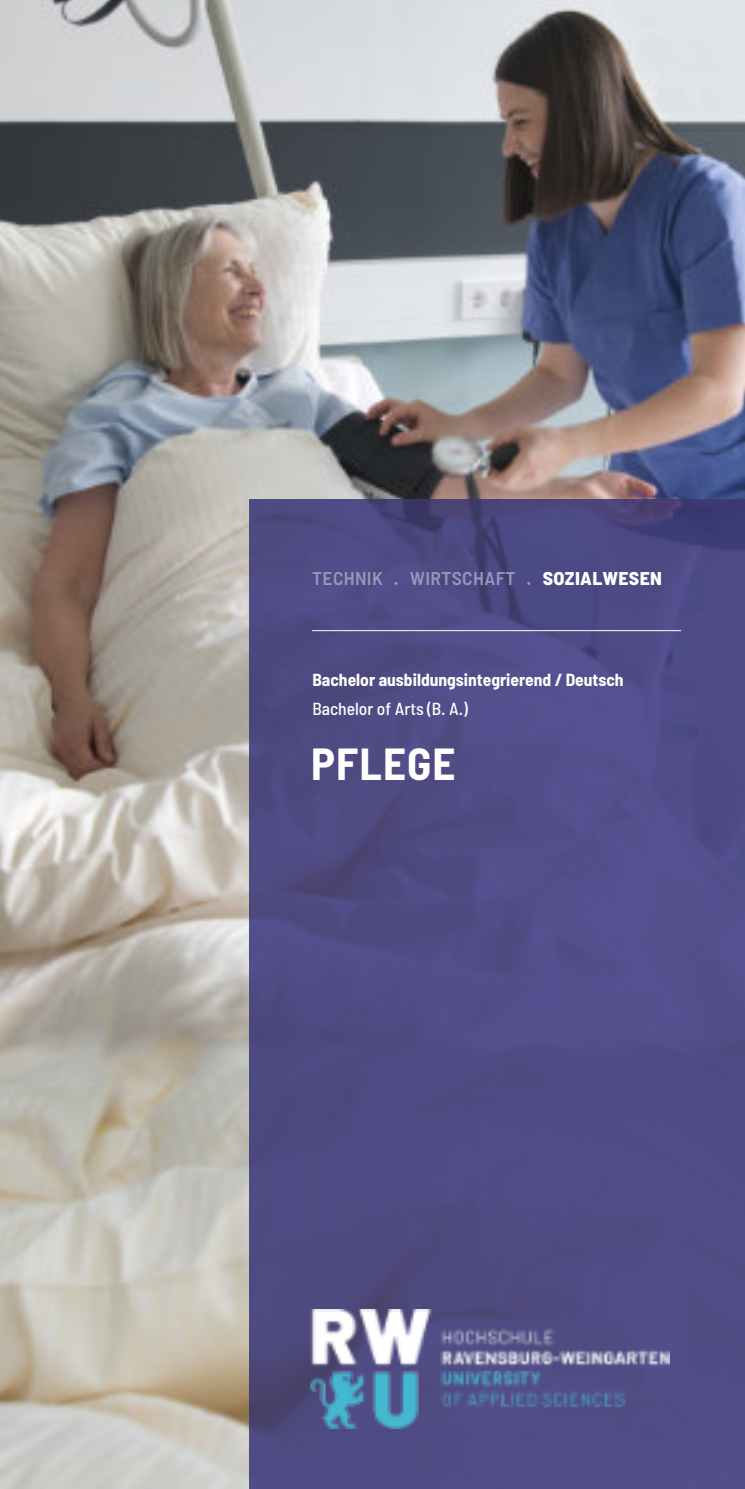
<style>
.page{position:relative;width:745px;height:1489px;background:#fff}
.page>*{position:absolute;margin:0;border:0;box-sizing:border-box;transform-origin:0 0}
.t1{font:700 semi-condensed 45px "Barlow";letter-spacing:.025em;color:#fff}
.t2{font:500 semi-condensed 22.5px "Barlow";letter-spacing:.015em;color:#9997bd}
.t3{font:700 semi-condensed 17.5px "Barlow";color:#fff}
.t4{font:500 semi-condensed 17.5px "Barlow";color:#fff}
.s1{font-weight:700;color:#fff}
</style>
<div class="page">
<img style="left:0;top:0;width:744px;height:1488px">
<div style="left:249px;top:499px;width:495px;height:989px;background:#4f4c85"></div>
<img style="left:310px;top:1309px;width:359px;height:119px">
<hr style="left:312px;top:630px;width:368px;height:1px;background:#fff">
<p class="t2" style="left:312px;top:562px;width:351px">technik · wirtschaft · <span class="s1">sozialwesen</span></p>
<p class="t3" style="left:312px;top:668px;width:312px">Bachelor ausbildungsintegrierend / Deutsch</p>
<p class="t4" style="left:312px;top:697px;width:157px">Bachelor of Arts (B. A.)</p>
<h1 class="t1" style="left:311px;top:735px;width:146px">PFLEGE</h1>
</div>
